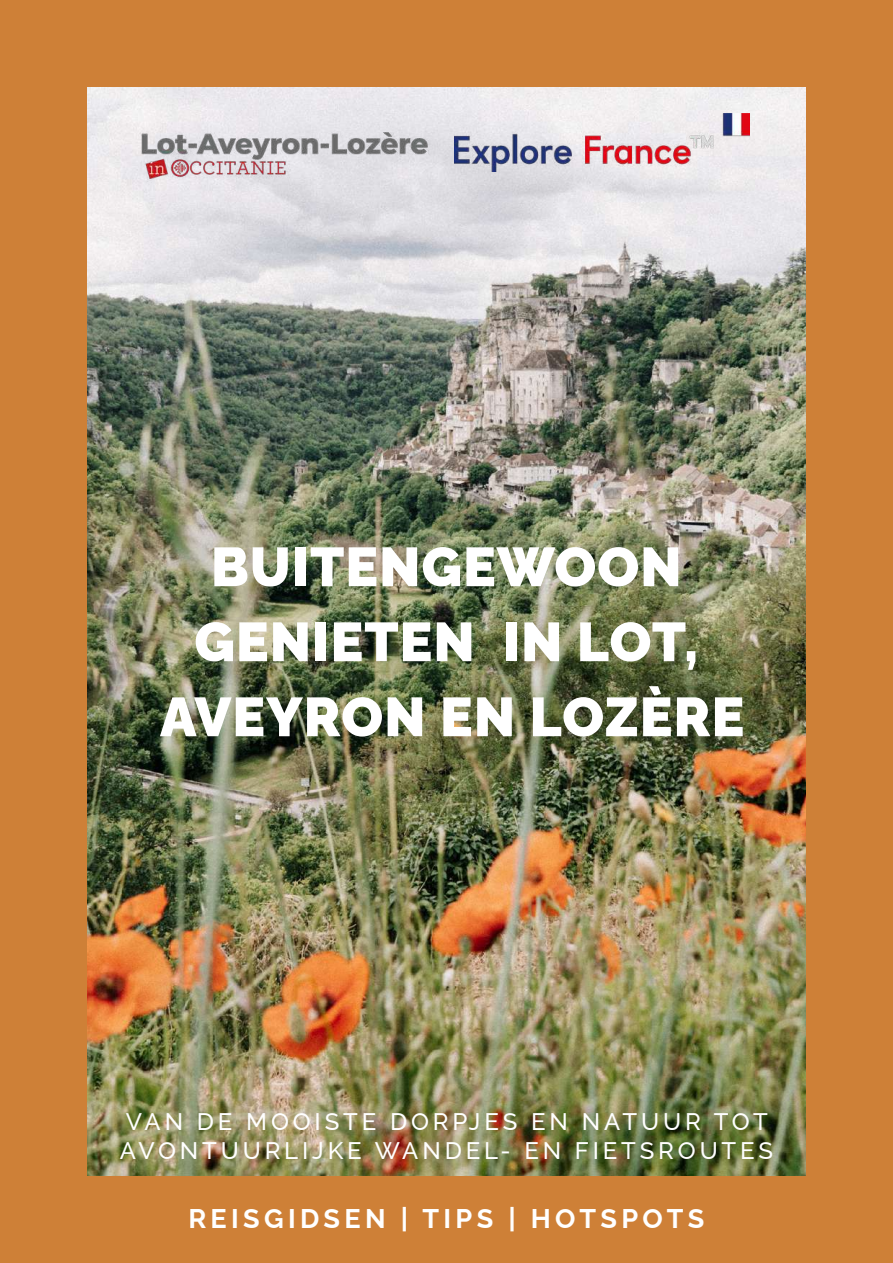
<style>
.page{position:relative;width:893px;height:1263px;background:#ce8037}
.page>*{position:absolute;margin:0;border:0;box-sizing:border-box;transform-origin:0 0}
.t1{font:100 54.75px/75px "Raleway";letter-spacing:.02em;color:#fff;text-align:center}
.t2{font:100 27px "Raleway";letter-spacing:.16em;color:#fff}
.t3{font:100 24px/28.8px "Raleway";letter-spacing:.16em;color:#fff}
</style>
<div class="page">
<img style="left:87px;top:87px;width:719px;height:1089px">
<img style="left:124px;top:116px;width:362px;height:77px">
<img style="left:455px;top:114px;width:295px;height:57px">
<h1 class="t1" style="left:160px;top:523px;width:586px">BUITENGEWOON<br>GENIETEN IN LOT,<br>AVEYRON EN LOZÈRE</h1>
<p class="t3" style="left:120px;top:1104px;width:655px">VAN DE MOOISTE DORPJES EN NATUUR TOT<br>AVONTUURLIJKE WANDEL- EN FIETSROUTES</p>
<p class="t2" style="left:188px;top:1197px;width:518px">REISGIDSEN | TIPS | HOTSPOTS</p>
</div>
